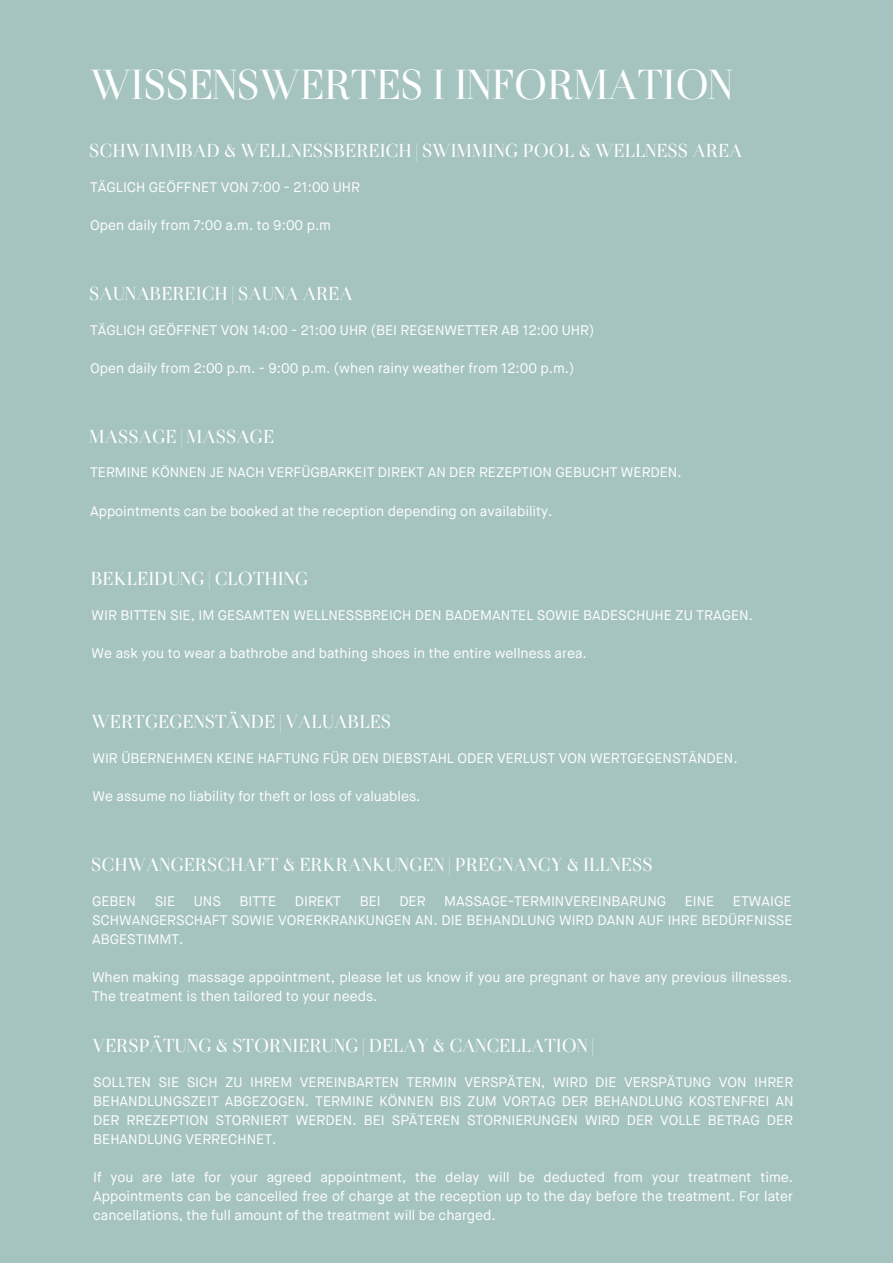
<style>
.page{position:relative;width:893px;height:1264px;background:#fff}
.page>*{position:absolute;margin:0;border:0;box-sizing:border-box;transform-origin:0 0}
.t1{font:43.5px "Otama Display";letter-spacing:-.01em;color:#feffff}
.t2{font:19.5px "Otama Display";color:#feffff}
.t3{font:13.8px/19px "Maison Neue";color:#feffff;text-align:justify}
</style>
<div class="page">
<div style="left:0;top:0;width:892px;height:1262px;background:#a6c4bf"></div>
<h1 class="t1" style="left:90px;top:68px;width:644px">WISSENSWERTES I INFORMATION</h1>
<h2 class="t2" style="left:89px;top:143px;width:654px">SCHWIMMBAD &amp; WELLNESSBEREICH | SWIMMING POOL &amp; WELLNESS AREA</h2>
<p class="t3" style="left:90px;top:178px;width:271px">TÄGLICH GEÖFFNET VON 7:00 - 21:00 UHR</p>
<p class="t3" style="left:90px;top:217px;width:242px">Open daily from 7:00 a.m. to 9:00 p.m</p>
<h2 class="t2" style="left:89px;top:286px;width:265px">SAUNABEREICH | SAUNA AREA</h2>
<p class="t3" style="left:90px;top:321px;width:506px">TÄGLICH GEÖFFNET VON 14:00 - 21:00 UHR (BEI REGENWETTER AB 12:00 UHR)</p>
<p class="t3" style="left:90px;top:359px;width:486px">Open daily from 2:00 p.m. - 9:00 p.m. (when rainy weather from 12:00 p.m.)</p>
<h2 class="t2" style="left:89px;top:428px;width:186px">MASSAGE | MASSAGE</h2>
<p class="t3" style="left:90px;top:464px;width:593px">TERMINE KÖNNEN JE NACH VERFÜGBARKEIT DIREKT AN DER REZEPTION GEBUCHT WERDEN.</p>
<p class="t3" style="left:90px;top:502px;width:464px">Appointments can be booked at the reception depending on availability.</p>
<h2 class="t2" style="left:91px;top:571px;width:219px">BEKLEIDUNG | CLOTHING</h2>
<p class="t3" style="left:92px;top:606px;width:662px">WIR BITTEN SIE, IM GESAMTEN WELLNESSBREICH DEN BADEMANTEL SOWIE BADESCHUHE ZU TRAGEN.</p>
<p class="t3" style="left:92px;top:645px;width:496px">We ask you to wear a bathrobe and bathing shoes in the entire wellness area.</p>
<h2 class="t2" style="left:92px;top:714px;width:301px">WERTGEGENSTÄNDE | VALUABLES</h2>
<p class="t3" style="left:92px;top:749px;width:646px">WIR ÜBERNEHMEN KEINE HAFTUNG FÜR DEN DIEBSTAHL ODER VERLUST VON WERTGEGENSTÄNDEN.</p>
<p class="t3" style="left:92px;top:787px;width:329px">We assume no liability for theft or loss of valuables.</p>
<h2 class="t2" style="left:91px;top:856px;width:563px">SCHWANGERSCHAFT &amp; ERKRANKUNGEN | PREGNANCY &amp; ILLNESS</h2>
<p class="t3" style="left:92px;top:892px;width:702px;text-indent:641px">ETWAIGE SCHWANGERSCHAFT SOWIE VORERKRANKUNGEN AN. DIE BEHANDLUNG WIRD DANN AUF IHRE BEDÜRFNISSE ABGESTIMMT.</p>
<p class="t3" style="left:92px;top:968px;width:701px">When making massage appointment, please let us know if you are pregnant or have any previous illnesses.<br>The treatment is then tailored to your needs.</p>
<p class="t3" style="left:92px;top:892px;width:46px">GEBEN</p>
<p class="t3" style="left:155px;top:892px;width:22px">SIE</p>
<p class="t3" style="left:194px;top:892px;width:29px">UNS</p>
<p class="t3" style="left:239px;top:892px;width:38px">BITTE</p>
<p class="t3" style="left:295px;top:892px;width:48px">DIREKT</p>
<p class="t3" style="left:359px;top:892px;width:23px">BEI</p>
<p class="t3" style="left:399px;top:892px;width:28px">DER</p>
<p class="t3" style="left:444px;top:892px;width:223px">MASSAGE-TERMINVEREINBARUNG</p>
<p class="t3" style="left:684px;top:892px;width:31px">EINE</p>
<h2 class="t2" style="left:92px;top:1037px;width:502px">VERSPÄTUNG &amp; STORNIERUNG | DELAY &amp; CANCELLATION |</h2>
<p class="t3" style="left:93px;top:1073px;width:701px">SOLLTEN SIE SICH ZU IHREM VEREINBARTEN TERMIN VERSPÄTEN, WIRD DIE VERSPÄTUNG VON IHRER BEHANDLUNGSZEIT ABGEZOGEN. TERMINE KÖNNEN BIS ZUM VORTAG DER BEHANDLUNG KOSTENFREI AN DER RREZEPTION STORNIERT WERDEN. BEI SPÄTEREN STORNIERUNGEN WIRD DER VOLLE BETRAG DER BEHANDLUNG VERRECHNET.</p>
<p class="t3" style="left:93px;top:1168px;width:701px">If you are late for your agreed appointment, the delay will be deducted from your treatment time.<br>Appointments can be cancelled free of charge at the reception up to the day before the treatment. For later cancellations, the full amount of the treatment will be charged.</p>
</div>
